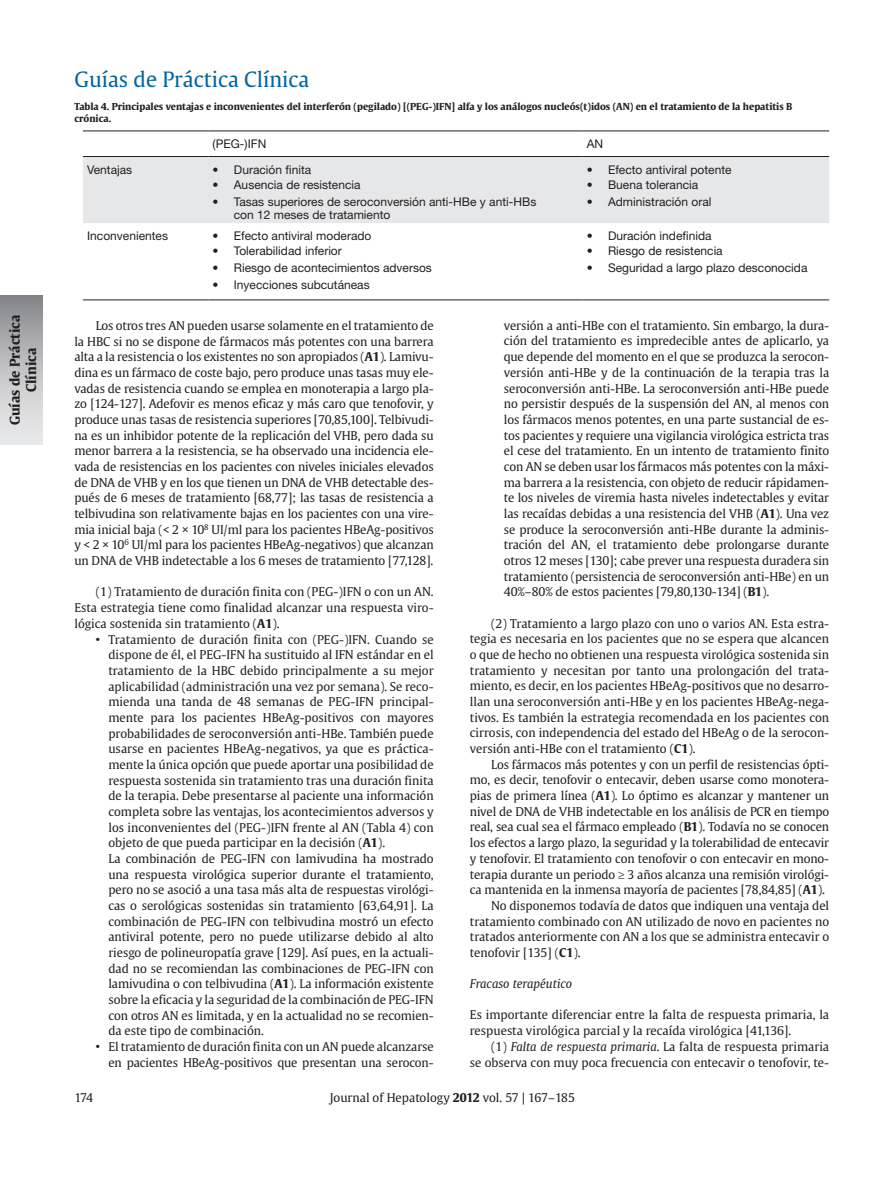
<style>
.page{position:relative;width:893px;height:1191px;background:#fff}
.page>*{position:absolute;margin:0;border:0;box-sizing:border-box;transform-origin:0 0}
.t1{font:21px "Gulliver";color:#0065a4}
.t2{font:700 13.5px/16.2px "Gulliver";color:#231f20;text-align:center}
.t3{font:12px/15.6px "Gulliver";letter-spacing:-.005em;color:#231f20;text-align:justify}
.t4{font:12px/13.2px "Helvetica Neue LT Std";color:#231f20}
.t5{font:italic 12px "Gulliver";color:#231f20}
.t6{font:700 9.6px/12.8px "Gulliver";color:#231f20}
.s1{font-weight:700}
.s2{font-style:italic}
</style>
<div class="page">
<div style="left:0;top:296px;width:43px;height:148px;background:linear-gradient(to bottom,#8a8b8f,#f1f2f3)"></div>
<div style="left:83px;top:157px;width:746px;height:66px;background:#e6e7e9"></div>
<hr style="left:83px;top:131px;width:125px;height:1px;background:#231f20">
<hr style="left:208px;top:131px;width:375px;height:1px;background:#231f20">
<hr style="left:583px;top:131px;width:246px;height:1px;background:#231f20">
<hr style="left:83px;top:156px;width:125px;height:1px;background:#231f20">
<hr style="left:208px;top:156px;width:375px;height:1px;background:#231f20">
<hr style="left:583px;top:156px;width:246px;height:1px;background:#231f20">
<hr style="left:83px;top:299px;width:125px;height:1px;background:#231f20">
<hr style="left:208px;top:299px;width:375px;height:1px;background:#231f20">
<hr style="left:583px;top:299px;width:246px;height:1px;background:#231f20">
<p class="t2" style="left:7px;top:425px;width:112px;rotate:-90deg">Guías de Práctica<br>Clínica</p>
<h1 class="t1" style="left:74px;top:66px;width:236px">Guías de Práctica Clínica</h1>
<p class="t6" style="left:74px;top:100px;width:719px">Tabla 4. Principales ventajas e inconvenientes del interferón (pegilado) [(PEG-)IFN] alfa y los análogos nucleós(t)idos (AN) en el tratamiento de la hepatitis B crónica.</p>
<p class="t4" style="left:213px;top:137px;width:55px">(PEG-)IFN</p>
<p class="t4" style="left:587px;top:137px;width:18px">AN</p>
<p class="t4" style="left:87px;top:162px;width:47px">Ventajas</p>
<p class="t4" style="left:213px;top:162px;width:100px">• Duración finita</p>
<p class="t4" style="left:587px;top:162px;width:146px">• Efecto antiviral potente</p>
<p class="t4" style="left:213px;top:177px;width:149px">• Ausencia de resistencia</p>
<p class="t4" style="left:587px;top:177px;width:113px">• Buena tolerancia</p>
<p class="t4" style="left:234px;top:195px;width:304px;text-indent:-21px">• Tasas superiores de seroconversión anti-HBe y anti-HBs con 12 meses de tratamiento</p>
<p class="t4" style="left:587px;top:195px;width:126px">• Administración oral</p>
<p class="t4" style="left:87px;top:229px;width:82px">Inconvenientes</p>
<p class="t4" style="left:213px;top:229px;width:160px">• Efecto antiviral moderado</p>
<p class="t4" style="left:587px;top:229px;width:126px">• Duración indefinida</p>
<p class="t4" style="left:213px;top:244px;width:131px">• Tolerabilidad inferior</p>
<p class="t4" style="left:587px;top:244px;width:137px">• Riesgo de resistencia</p>
<p class="t4" style="left:213px;top:261px;width:221px">• Riesgo de acontecimientos adversos</p>
<p class="t4" style="left:587px;top:261px;width:222px">• Seguridad a largo plazo desconocida</p>
<p class="t4" style="left:213px;top:278px;width:159px">• Inyecciones subcutáneas</p>
<p class="t3" style="left:74px;top:318px;width:361px;text-indent:21px">Los otros tres AN pueden usarse solamente en el tratamiento de la HBC si no se dispone de fármacos más potentes con una barrera alta a la resistencia o los existentes no son apropiados (<span class="s1">A1</span>). Lamivu&shy;dina es un fármaco de coste bajo, pero produce unas tasas muy ele&shy;vadas de resistencia cuando se emplea en monoterapia a largo pla&shy;zo [124-127]. Adefovir es menos eficaz y más caro que tenofovir, y produce unas tasas de resistencia superiores [70,85,100]. Telbivudi&shy;na es un inhibidor potente de la replicación del VHB, pero dada su menor barrera a la resistencia, se ha observado una incidencia ele&shy;vada de resistencias en los pacientes con niveles iniciales elevados de DNA de VHB y en los que tienen un DNA de VHB detectable des&shy;pués de 6 meses de tratamiento [68,77]; las tasas de resistencia a telbivudina son relativamente bajas en los pacientes con una vire&shy;mia inicial baja (&lt; 2 × 10<sup>8</sup> UI/ml para los pacientes HBeAg-positivos y &lt; 2 × 10<sup>6</sup> UI/ml para los pacientes HBeAg-negativos) que alcanzan un DNA de VHB indetectable a los 6 meses de tratamiento [77,128].</p>
<p class="t3" style="left:74px;top:584px;width:361px;text-indent:21px">(1) Tratamiento de duración finita con (PEG-)IFN o con un AN.<br>Esta estrategia tiene como finalidad alcanzar una respuesta viro&shy;lógica sostenida sin tratamiento (<span class="s1">A1</span>).</p>
<p class="t3" style="left:108px;top:631px;width:327px;text-align:left;text-indent:-13px">• Tratamiento de duración finita con (PEG-)IFN. Cuando se dispone de él, el PEG-IFN ha sustituido al IFN estándar en el tratamiento de la HBC debido principalmente a su mejor aplicabilidad (administración una vez por semana). Se reco&shy;mienda una tanda de 48 semanas de PEG-IFN principal&shy;mente para los pacientes HBeAg-positivos con mayores probabilidades de seroconversión anti-HBe. También puede usarse en pacientes HBeAg-negativos, ya que es práctica&shy;mente la única opción que puede aportar una posibilidad de respuesta sostenida sin tratamiento tras una duración finita de la terapia. Debe presentarse al paciente una información completa sobre las ventajas, los acontecimientos adversos y los inconvenientes del (PEG-)IFN frente al AN (Tabla 4) con objeto de que pueda participar en la decisión (<span class="s1">A1</span>).<br>La combinación de PEG-IFN con lamivudina ha mostrado una respuesta virológica superior durante el tratamiento, pero no se asoció a una tasa más alta de respuestas virológi&shy;cas o serológicas sostenidas sin tratamiento [63,64,91]. La combinación de PEG-IFN con telbivudina mostró un efecto antiviral potente, pero no puede utilizarse debido al alto riesgo de polineuropatía grave [129]. Así pues, en la actuali&shy;dad no se recomiendan las combinaciones de PEG-IFN con lamivudina o con telbivudina (<span class="s1">A1</span>). La información existente sobre la eficacia y la seguridad de la combinación de PEG-IFN con otros AN es limitada, y en la actualidad no se recomien&shy;da este tipo de combinación.</p>
<p class="t3" style="left:96px;top:1039px;width:340px;text-align:right">• El tratamiento de duración finita con un AN puede alcanzarse en pacientes HBeAg-positivos que presentan una serocon-</p>
<p class="t3" style="left:504px;top:317px;width:327px">versión a anti-HBe con el tratamiento. Sin embargo, la dura&shy;ción del tratamiento es impredecible antes de aplicarlo, ya que depende del momento en el que se produzca la serocon&shy;versión anti-HBe y de la continuación de la terapia tras la seroconversión anti-HBe. La seroconversión anti-HBe puede no persistir después de la suspensión del AN, al menos con los fármacos menos potentes, en una parte sustancial de es&shy;tos pacientes y requiere una vigilancia virológica estricta tras el cese del tratamiento. En un intento de tratamiento finito con AN se deben usar los fármacos más potentes con la máxi&shy;ma barrera a la resistencia, con objeto de reducir rápidamen&shy;te los niveles de viremia hasta niveles indetectables y evitar las recaídas debidas a una resistencia del VHB (<span class="s1">A1</span>). Una vez se produce la seroconversión anti-HBe durante la adminis&shy;tración del AN, el tratamiento debe prolongarse durante otros 12 meses [130]; cabe prever una respuesta duradera sin tratamiento (persistencia de seroconversión anti-HBe) en un 40%–80% de estos pacientes [79,80,130-134] (<span class="s1">B1</span>).</p>
<p class="t3" style="left:470px;top:615px;width:361px;text-indent:21px">(2) Tratamiento a largo plazo con uno o varios AN. Esta estra&shy;tegia es necesaria en los pacientes que no se espera que alcancen o que de hecho no obtienen una respuesta virológica sostenida sin tratamiento y necesitan por tanto una prolongación del trata&shy;miento, es decir, en los pacientes HBeAg-positivos que no desarro&shy;llan una seroconversión anti-HBe y en los pacientes HBeAg-nega&shy;tivos. Es también la estrategia recomendada en los pacientes con cirrosis, con independencia del estado del HBeAg o de la serocon&shy;versión anti-HBe con el tratamiento (<span class="s1">C1</span>).</p>
<p class="t3" style="left:491px;top:756px;width:339px">Los fármacos más potentes y con un perfil de resistencias ópti-</p>
<p class="t3" style="left:470px;top:772px;width:361px">mo, es decir, tenofovir o entecavir, deben usarse como monotera-</p>
<p class="t3" style="left:470px;top:788px;width:361px">pias de primera línea (<span class="s1">A1</span>). Lo óptimo es alcanzar y mantener un</p>
<p class="t3" style="left:470px;top:803px;width:361px">nivel de DNA de VHB indetectable en los análisis de PCR en tiempo</p>
<p class="t3" style="left:470px;top:819px;width:361px">real, sea cual sea el fármaco empleado (<span class="s1">B1</span>). Todavía no se conocen</p>
<p class="t3" style="left:470px;top:835px;width:361px">los efectos a largo plazo, la seguridad y la tolerabilidad de entecavir</p>
<p class="t3" style="left:470px;top:850px;width:361px">y tenofovir. El tratamiento con tenofovir o con entecavir en mono-</p>
<p class="t3" style="left:470px;top:866px;width:361px">terapia durante un periodo ≥ 3 años alcanza una remisión virológi-</p>
<p class="t3" style="left:470px;top:882px;width:356px">ca mantenida en la inmensa mayoría de pacientes [78,84,85] (<span class="s1">A1</span>).</p>
<p class="t3" style="left:491px;top:897px;width:340px">No disponemos todavía de datos que indiquen una ventaja del</p>
<p class="t3" style="left:470px;top:913px;width:361px">tratamiento combinado con AN utilizado de novo en pacientes no</p>
<p class="t3" style="left:470px;top:929px;width:361px">tratados anteriormente con AN a los que se administra entecavir o</p>
<p class="t3" style="left:470px;top:944px;width:112px">tenofovir [135] (<span class="s1">C1</span>).</p>
<p class="t5" style="left:470px;top:976px;width:104px">Fracaso terapéutico</p>
<p class="t3" style="left:470px;top:1007px;width:361px">Es importante diferenciar entre la falta de respuesta primaria, la respuesta virológica parcial y la recaída virológica [41,136].</p>
<p class="t3" style="left:470px;top:1038px;width:361px;text-align:right">(1) <span class="s2">Falta de respuesta primaria</span>. La falta de respuesta primaria<br>se observa con muy poca frecuencia con entecavir o tenofovir, te-</p>
<p class="t3" style="left:74px;top:1089px;width:20px">174</p>
<p class="t3" style="left:330px;top:1089px;width:247px">Journal of Hepatology <span class="s1">2012</span> vol. 57 | 167–185</p>
</div>
